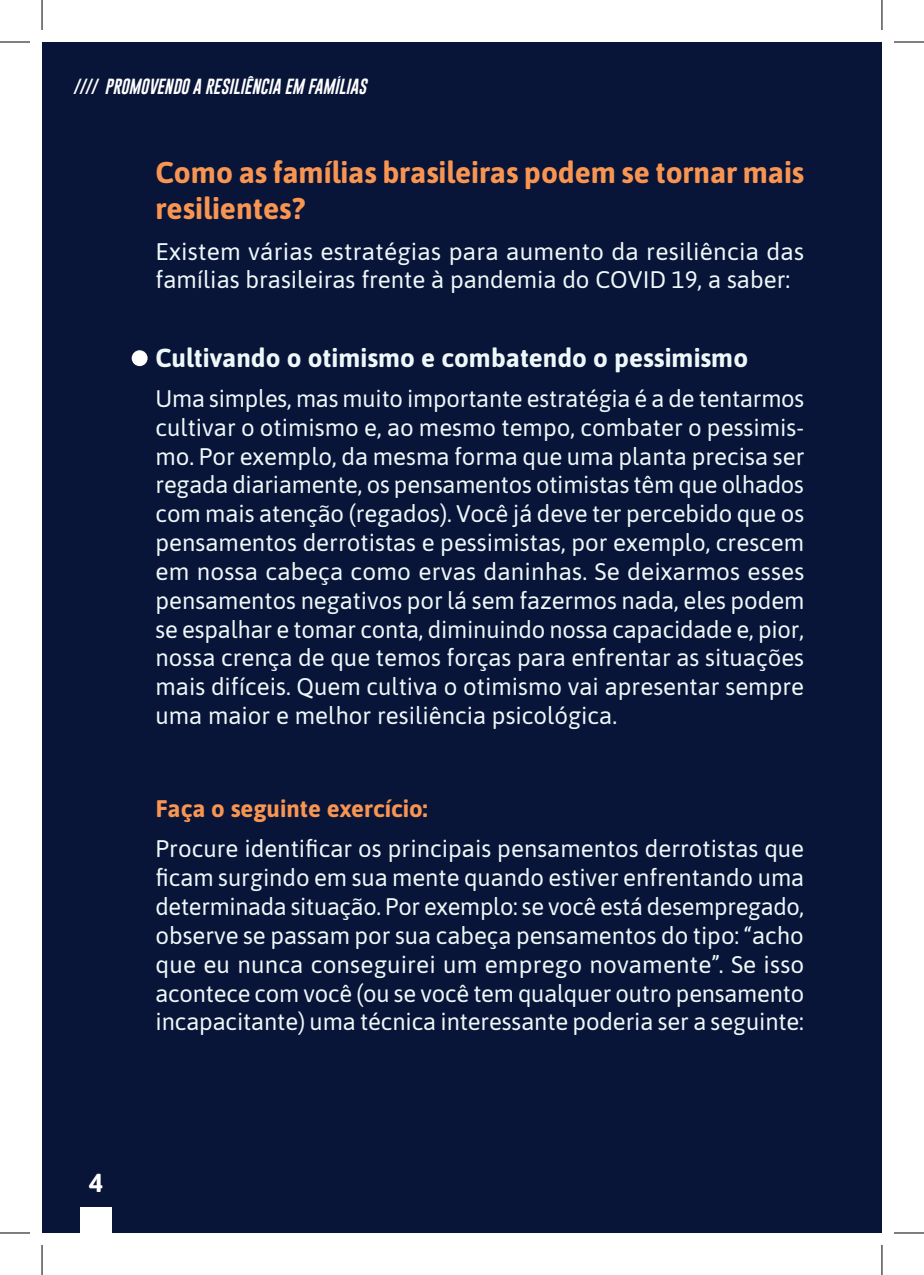
<style>
.page{position:relative;width:924px;height:1275px;background:#fff}
.page>*{position:absolute;margin:0;border:0;box-sizing:border-box;transform-origin:0 0}
.t1{font:700 30px/36px "Asap";letter-spacing:-.005em;color:#f79551}
.t2{font:700 26px "Asap";color:#eef8f9}
.t3{font:700 26px "Asap";color:#fff}
.t4{font:24px/28.8px "Asap";color:#eef8f9;text-align:justify}
.t5{font:700 24px "Asap";color:#f79551}
.t6{font:italic 16px "Gobold";color:#fff}
</style>
<div class="page">
<div style="left:42px;top:42px;width:839px;height:1191px;background:#091439"></div>
<div style="left:132px;top:350px;width:15px;height:16px;background:#fff;border-radius:50%"></div>
<div style="left:80px;top:1207px;width:31px;height:26px;background:#fff"></div>
<hr style="left:0;top:42px;width:30px;height:1px;background:#000">
<hr style="left:893px;top:42px;width:30px;height:1px;background:#000">
<hr style="left:0;top:1232px;width:30px;height:1px;background:#000">
<hr style="left:893px;top:1232px;width:30px;height:1px;background:#000">
<hr style="left:42px;top:0;width:1px;height:30px;background:#000">
<hr style="left:42px;top:1245px;width:1px;height:30px;background:#000">
<hr style="left:881px;top:0;width:1px;height:30px;background:#000">
<hr style="left:881px;top:1245px;width:1px;height:30px;background:#000">
<p class="t6" style="left:73px;top:76px;width:294px">//// PROMOVENDO A RESILIÊNCIA EM FAMÍLIAS</p>
<p class="t1" style="left:155px;top:153px;width:650px">Como as famílias brasileiras podem se tornar mais resilientes?</p>
<p class="t4" style="left:155px;top:235px;width:649px">Existem várias estratégias para aumento da resiliência das famílias brasileiras frente à pandemia do COVID 19, a saber:</p>
<p class="t2" style="left:155px;top:339px;width:594px">Cultivando o otimismo e combatendo o pessimismo</p>
<p class="t4" style="left:155px;top:383px;width:650px">Uma simples, mas muito importante estratégia é a de tentarmos cultivar o otimismo e, ao mesmo tempo, combater o pessimis&shy;mo. Por exemplo, da mesma forma que uma planta precisa ser regada diariamente, os pensamentos otimistas têm que olhados com mais atenção (regados). Você já deve ter percebido que os pensamentos derrotistas e pessimistas, por exemplo, crescem em nossa cabeça como ervas daninhas. Se deixarmos esses pensamentos negativos por lá sem fazermos nada, eles podem se espalhar e tomar conta, diminuindo nossa capacidade e, pior, nossa crença de que temos forças para enfrentar as situações mais difíceis. Quem cultiva o otimismo vai apresentar sempre uma maior e melhor resiliência psicológica.</p>
<p class="t5" style="left:155px;top:792px;width:273px">Faça o seguinte exercício:</p>
<p class="t4" style="left:155px;top:833px;width:650px">Procure identificar os principais pensamentos derrotistas que ficam surgindo em sua mente quando estiver enfrentando uma determinada situação. Por exemplo: se você está desempregado, observe se passam por sua cabeça pensamentos do tipo: “acho que eu nunca conseguirei um emprego novamente”. Se isso acontece com você (ou se você tem qualquer outro pensamento incapacitante) uma técnica interessante poderia ser a seguinte:</p>
<p class="t3" style="left:89px;top:1164px;width:15px">4</p>
</div>
